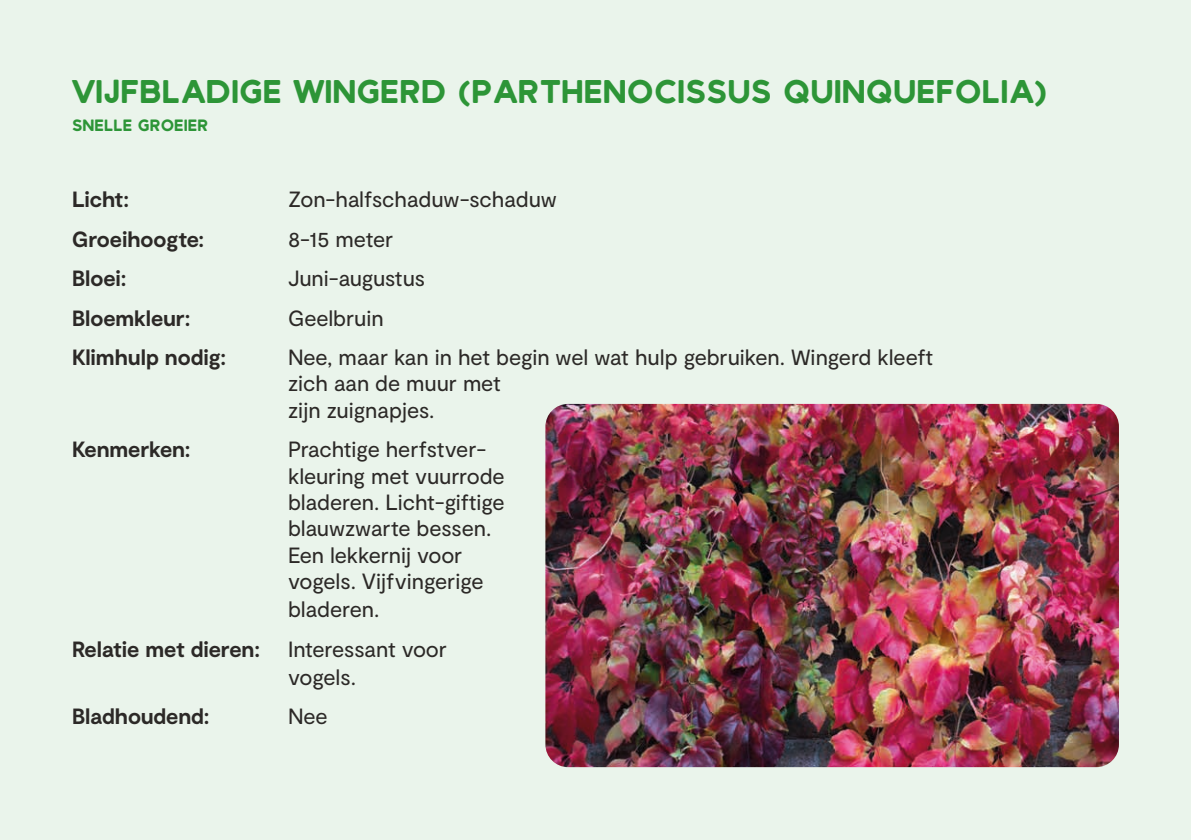
<style>
.page{position:relative;width:1191px;height:840px;background:#fff}
.page>*{position:absolute;margin:0;border:0;box-sizing:border-box;transform-origin:0 0}
.t1{font:40px "Wetteren Solid";color:#2d9537}
.t2{font:22px/26.6px "Moderat";letter-spacing:-.005em;color:#2c2927}
.t3{font:700 22px "Moderat";letter-spacing:-.005em;color:#2c2927}
.t4{font:20px "Wetteren Solid";color:#2d9537}
.s1{font-size:38px}
</style>
<div class="page">
<div style="left:0;top:0;width:1191px;height:839px;background:#eaf4eb"></div>
<img style="left:545px;top:403px;width:574px;height:363px">
<h1 class="t1" style="left:72px;top:70px;width:977px">vijfbladige wingerd <span class="s1">(</span>Parthenocissus quinquefolia<span class="s1">)</span></h1>
<p class="t4" style="left:72px;top:114px;width:138px">snelle groeier</p>
<p class="t3" style="left:72px;top:186px;width:59px">Licht:</p>
<p class="t2" style="left:288px;top:187px;width:270px">Zon-halfschaduw-schaduw</p>
<p class="t3" style="left:72px;top:225px;width:134px">Groeihoogte:</p>
<p class="t2" style="left:288px;top:226px;width:107px">8-15 meter</p>
<p class="t3" style="left:72px;top:264px;width:56px">Bloei:</p>
<p class="t2" style="left:288px;top:265px;width:138px">Juni-augustus</p>
<p class="t3" style="left:72px;top:304px;width:120px">Bloemkleur:</p>
<p class="t2" style="left:288px;top:305px;width:97px">Geelbruin</p>
<p class="t3" style="left:72px;top:343px;width:156px">Klimhulp nodig:</p>
<p class="t2" style="left:288px;top:344px;width:646px">Nee, maar kan in het begin wel wat hulp gebruiken. Wingerd kleeft zich aan de muur met<br>zijn zuignapjes.</p>
<p class="t3" style="left:72px;top:435px;width:120px">Kenmerken:</p>
<p class="t2" style="left:288px;top:436px;width:218px">Prachtige herfstver&shy;kleuring met vuurrode bladeren. Licht-giftige blauwzwarte bessen.<br>Een lekkernij voor vogels. Vijfvingerige bladeren.</p>
<p class="t3" style="left:72px;top:635px;width:189px">Relatie met dieren:</p>
<p class="t2" style="left:288px;top:635px;width:160px;line-height:28px">Interessant voor vogels.</p>
<p class="t3" style="left:72px;top:702px;width:139px">Bladhoudend:</p>
<p class="t2" style="left:288px;top:703px;width:41px">Nee</p>
</div>
